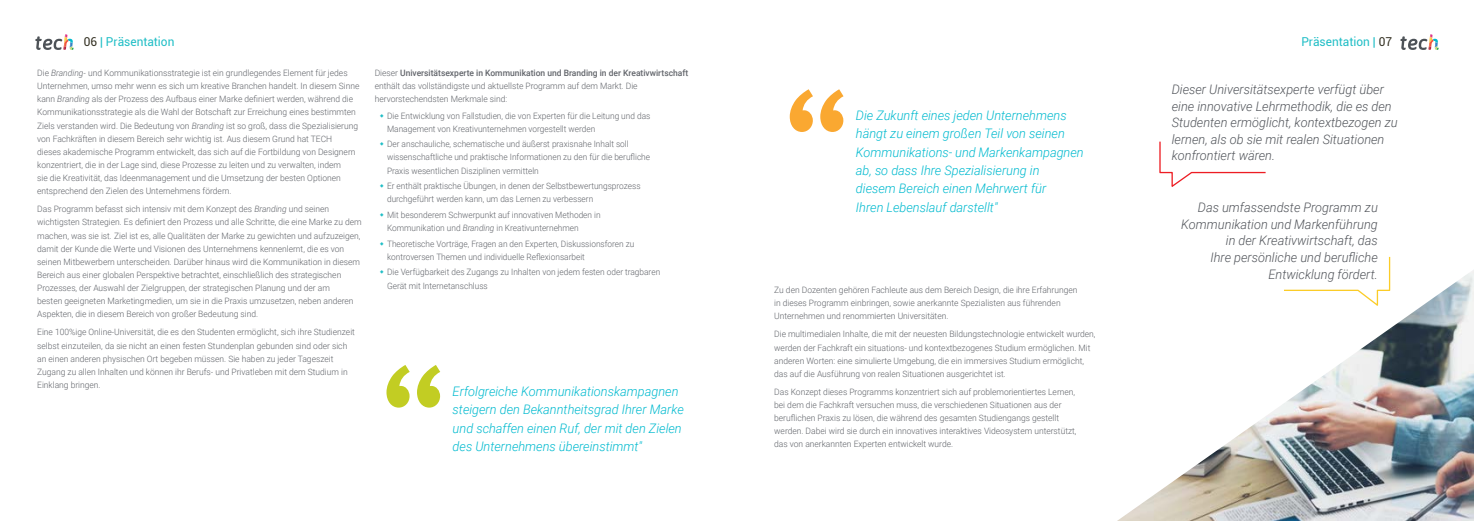
<style>
.page{position:relative;width:1474px;height:521px;background:#fff}
.page>*{position:absolute;margin:0;border:0;box-sizing:border-box;transform-origin:0 0}
.t1{font:italic 300 13.12px/18.4px "Roboto";color:#00bacf}
.t2{font:italic 300 13.12px/16.6px "Roboto";color:#52555b}
.t3{font:12.25px "Roboto";color:#20bec6}
.t4{font:300 8.75px/13.1px "Roboto";color:#61646a}
.t5{font:300 8.75px/13.1px "Roboto";color:#61646a;scale:.95 1}
.s1{color:#312e20}
.s2{font-style:italic}
.s3{font-weight:500}
</style>
<div class="page">
<svg style="left:386px;top:365px;width:54px;height:43px"></svg>
<svg style="left:789px;top:89px;width:54px;height:43px"></svg>
<svg style="left:1159px;top:141px;width:107px;height:46px"></svg>
<img style="left:1117px;top:269px;width:356px;height:252px">
<svg style="left:1282px;top:256px;width:108px;height:52px"></svg>
<svg style="left:35px;top:34px;width:39px;height:16px"></svg>
<svg style="left:1400px;top:34px;width:38px;height:16px"></svg>
<h2 class="t3" style="left:84px;top:33px;width:92px"><span class="s1">06</span> | Präsentation</h2>
<h2 class="t3" style="left:1301px;top:33px;width:92px">Präsentation | <span class="s1">07</span></h2>
<p class="t4" style="left:37px;top:66px;width:324px">Die <span class="s2">Branding-</span> und Kommunikationsstrategie ist ein grundlegendes Element für jedes Unternehmen, umso mehr wenn es sich um kreative Branchen handelt. In diesem Sinne kann <span class="s2">Branding</span> als der Prozess des Aufbaus einer Marke definiert werden, während die Kommunikationsstrategie als die Wahl der Botschaft zur Erreichung eines bestimmten Ziels verstanden wird. Die Bedeutung von <span class="s2">Branding</span> ist so groß, dass die Spezialisierung von Fachkräften in diesem Bereich sehr wichtig ist. Aus diesem Grund hat TECH<br>dieses akademische Programm entwickelt, das sich auf die Fortbildung von Designern konzentriert, die in der Lage sind, diese Prozesse zu leiten und zu verwalten, indem<br>sie die Kreativität, das Ideenmanagement und die Umsetzung der besten Optionen entsprechend den Zielen des Unternehmens fördern.</p>
<p class="t4" style="left:37px;top:202px;width:326px">Das Programm befasst sich intensiv mit dem Konzept des <span class="s2">Branding</span> und seinen wichtigsten Strategien. Es definiert den Prozess und alle Schritte, die eine Marke zu dem machen, was sie ist. Ziel ist es, alle Qualitäten der Marke zu gewichten und aufzuzeigen, damit der Kunde die Werte und Visionen des Unternehmens kennenlernt, die es von seinen Mitbewerbern unterscheiden. Darüber hinaus wird die Kommunikation in diesem Bereich aus einer globalen Perspektive betrachtet, einschließlich des strategischen Prozesses, der Auswahl der Zielgruppen, der strategischen Planung und der am<br>besten geeigneten Marketingmedien, um sie in die Praxis umzusetzen, neben anderen Aspekten, die in diesem Bereich von großer Bedeutung sind.</p>
<p class="t4" style="left:37px;top:325px;width:319px">Eine 100%ige Online-Universität, die es den Studenten ermöglicht, sich ihre Studienzeit selbst einzuteilen, da sie nicht an einen festen Stundenplan gebunden sind oder sich an einen anderen physischen Ort begeben müssen. Sie haben zu jeder Tageszeit Zugang zu allen Inhalten und können ihr Berufs- und Privatleben mit dem Studium in Einklang bringen.</p>
<p class="t4" style="left:375px;top:66px;width:315px">Dieser <span class="s3">Universitätsexperte in Kommunikation und Branding in der Kreativwirtschaft </span>enthält das vollständigste und aktuellste Programm auf dem Markt. Die hervorstechendsten Merkmale sind:</p>
<p class="t5" style="left:387px;top:109px;width:278px">Die Entwicklung von Fallstudien, die von Experten für die Leitung und das<br>Management von Kreativunternehmen vorgestellt werden</p>
<p class="t5" style="left:387px;top:137px;width:278px">Der anschauliche, schematische und äußerst praxisnahe Inhalt soll wissenschaftliche und praktische Informationen zu den für die berufliche<br>Praxis wesentlichen Disziplinen vermitteln</p>
<p class="t5" style="left:387px;top:179px;width:268px">Er enthält praktische Übungen, in denen der Selbstbewertungsprozess durchgeführt werden kann, um das Lernen zu verbessern</p>
<p class="t5" style="left:387px;top:208px;width:226px">Mit besonderem Schwerpunkt auf innovativen Methoden in<br>Kommunikation und <span class="s2">Branding</span> in Kreativunternehmen</p>
<p class="t5" style="left:387px;top:237px;width:262px">Theoretische Vorträge, Fragen an den Experten, Diskussionsforen zu kontroversen Themen und individuelle Reflexionsarbeit</p>
<p class="t5" style="left:387px;top:265px;width:289px">Die Verfügbarkeit des Zugangs zu Inhalten von jedem festen oder tragbaren<br>Gerät mit Internetanschluss</p>
<h1 class="t2" style="left:1171px;top:80px;width:227px">Dieser Universitätsexperte verfügt über eine innovative Lehrmethodik, die es den Studenten ermöglicht, kontextbezogen zu lernen, als ob sie mit realen Situationen konfrontiert wären.</h1>
<h1 class="t1" style="left:856px;top:105px;width:229px">Die Zukunft eines jeden Unternehmens hängt zu einem großen Teil von seinen Kommunikations- und Markenkampagnen ab, so dass Ihre Spezialisierung in<br>diesem Bereich einen Mehrwert für<br>Ihren Lebenslauf darstellt"</h1>
<h1 class="t2" style="left:1181px;top:199px;width:198px;text-align:right">Das umfassendste Programm zu<br>Kommunikation und Markenführung in der Kreativwirtschaft, das<br>Ihre persönliche und berufliche<br>Entwicklung fördert.</h1>
<p class="t4" style="left:774px;top:283px;width:305px">Zu den Dozenten gehören Fachleute aus dem Bereich Design, die ihre Erfahrungen in dieses Programm einbringen, sowie anerkannte Spezialisten aus führenden<br>Unternehmen und renommierten Universitäten.</p>
<p class="t4" style="left:774px;top:327px;width:323px">Die multimedialen Inhalte, die mit der neuesten Bildungstechnologie entwickelt wurden, werden der Fachkraft ein situations- und kontextbezogenes Studium ermöglichen. Mit anderen Worten: eine simulierte Umgebung, die ein immersives Studium ermöglicht, das auf die Ausführung von realen Situationen ausgerichtet ist.</p>
<p class="t4" style="left:774px;top:385px;width:304px">Das Konzept dieses Programms konzentriert sich auf problemorientiertes Lernen, bei dem die Fachkraft versuchen muss, die verschiedenen Situationen aus der beruflichen Praxis zu lösen, die während des gesamten Studiengangs gestellt werden. Dabei wird sie durch ein innovatives interaktives Videosystem unterstützt, das von anerkannten Experten entwickelt wurde.</p>
<h1 class="t1" style="left:452px;top:381px;width:233px">Erfolgreiche Kommunikationskampagnen steigern den Bekanntheitsgrad Ihrer Marke und schaffen einen Ruf, der mit den Zielen des Unternehmens übereinstimmt"</h1>
</div>
